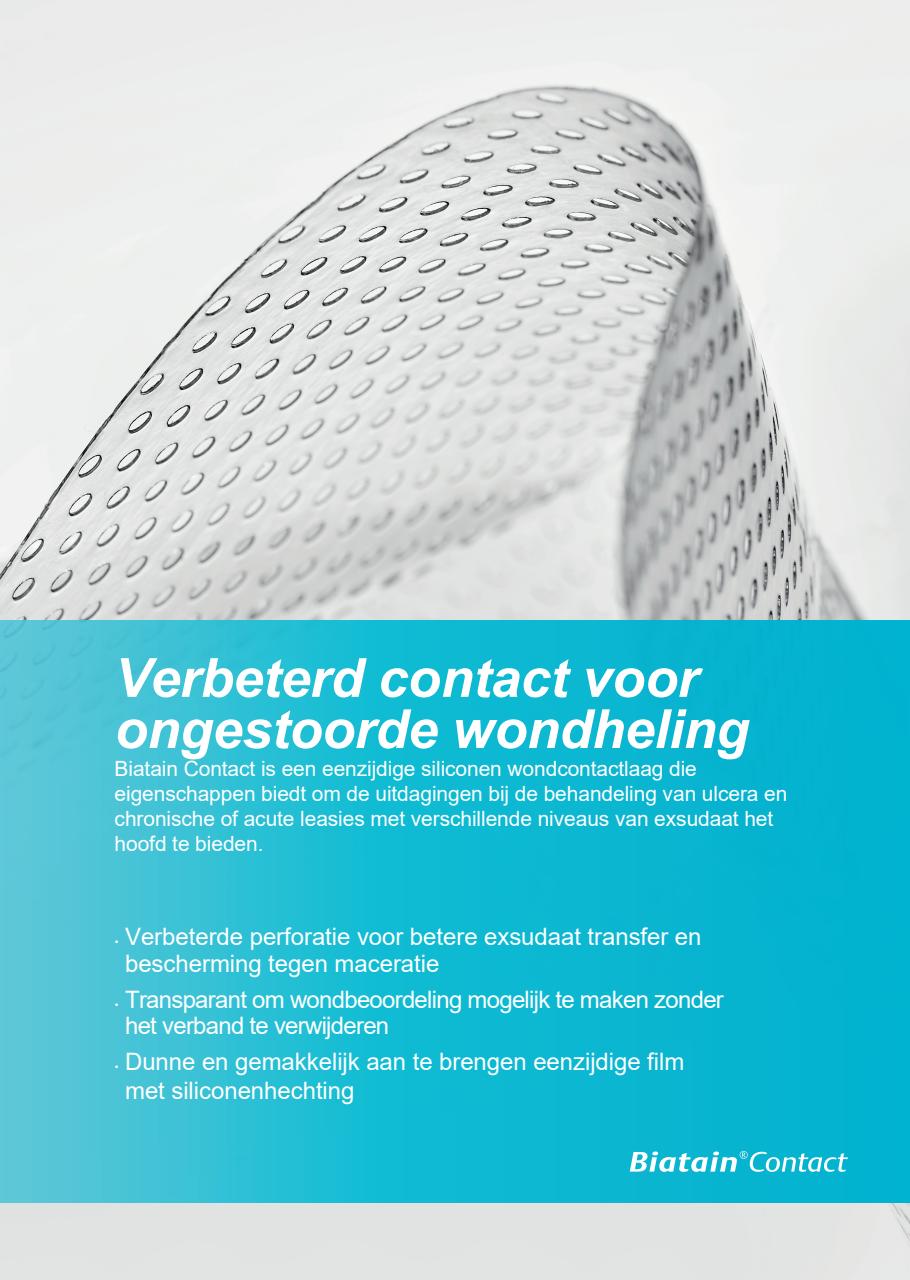
<style>
.page{position:relative;width:910px;height:1280px;background:#fff}
.page>*{position:absolute;margin:0;border:0;box-sizing:border-box;transform-origin:0 0}
.t1{font:italic 700 54px/51.2px "Arial";letter-spacing:-.005em;color:#fff}
.t2{font:24px/26.4px "Arial";letter-spacing:-.005em;color:#fff}
.t3{font:24px/26.4px "Arial";letter-spacing:-.03em;color:#fff}
.t4{font:21px/24.9px "Arial";letter-spacing:-.005em;color:#fff}
.s1{font-family:"Coloplast";font-size:12px}
</style>
<div class="page">
<img style="left:0;top:0;width:909px;height:1279px">
<svg style="left:0;top:620px;width:909px;height:582px;background:#1dbad2"></svg>
<svg style="left:629px;top:1150px;width:218px;height:21px"></svg>
<h1 class="t1" style="left:115px;top:654px;width:636px">Verbeterd contact voor ongestoorde wondheling</h1>
<p class="t4" style="left:115px;top:756px;width:674px">Biatain Contact is een eenzijdige siliconen wondcontactlaag die eigenschappen biedt om de uitdagingen bij de behandeling van ulcera en chronische of acute leasies met verschillende niveaus van exsudaat het hoofd te bieden.</p>
<p class="t2" style="left:125px;top:923px;width:578px;text-indent:-10px"><span class="s1">•</span> Verbeterde perforatie voor betere exsudaat transfer en bescherming tegen maceratie</p>
<p class="t3" style="left:125px;top:985px;width:600px;text-indent:-10px"><span class="s1">•</span> Transparant om wondbeoordeling mogelijk te maken zonder het verband te verwijderen</p>
<p class="t2" style="left:125px;top:1047px;width:560px;line-height:28.8px;text-indent:-10px"><span class="s1">•</span> Dunne en gemakkelijk aan te brengen eenzijdige film met siliconenhechting</p>
</div>
